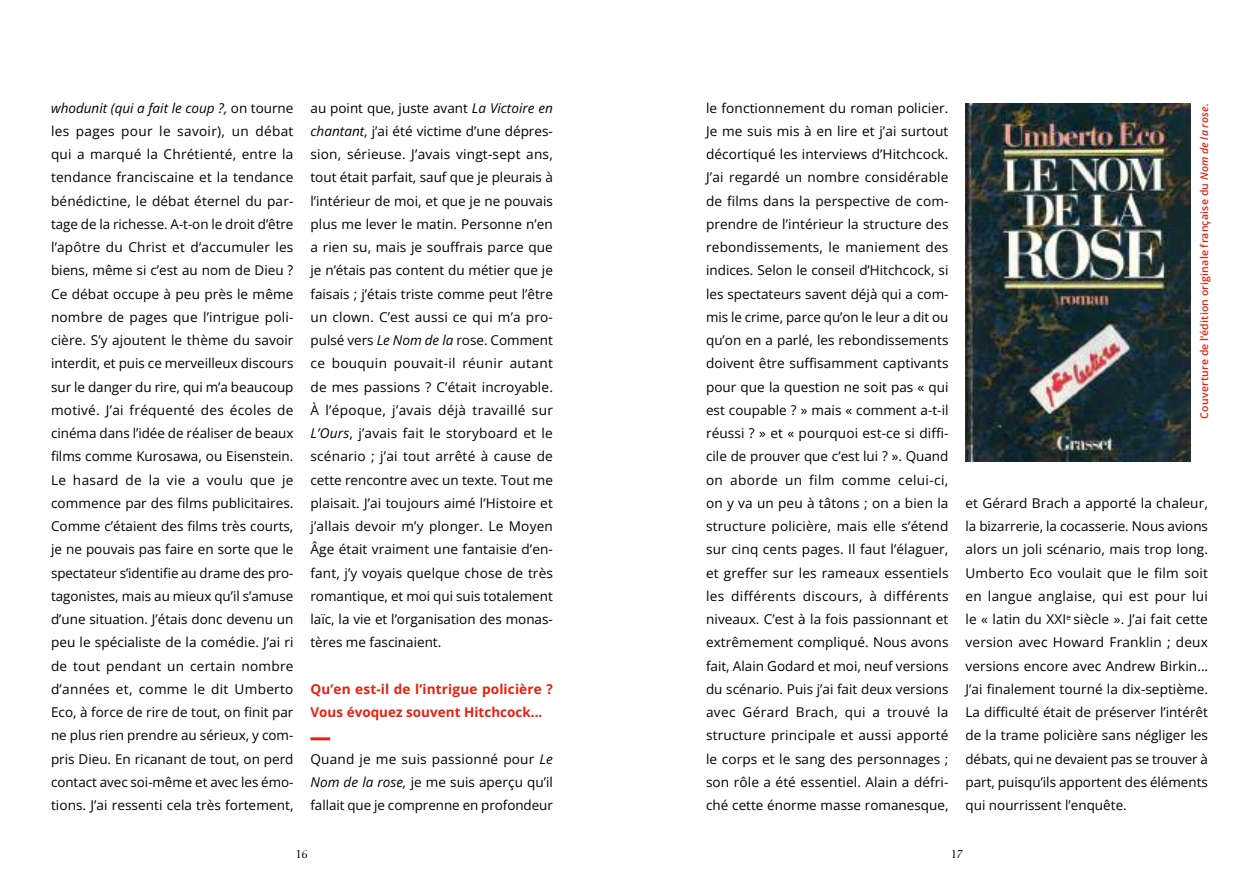
<style>
.page{position:relative;width:1259px;height:893px;background:#fff}
.page>*{position:absolute;margin:0;border:0;box-sizing:border-box;transform-origin:0 0}
.t1{font:13.5px/23.2px "Open Sans";color:#000;text-align:justify}
.t2{font:700 13.5px/23.2px "Open Sans";color:#e42212}
.t3{font:12px "Cochin";color:#000}
.t4{font:600 10.5px "Open Sans";letter-spacing:.02em;color:#e42212}
.s1{font-style:italic}
</style>
<div class="page">
<hr style="left:310px;top:737px;width:20px;height:3px;background:#e42212">
<img style="left:965px;top:104px;width:225px;height:357px">
<p class="t1" style="left:51px;top:96px;width:244px"><span class="s1">whodunit (qui a fait le coup ?,</span> on tourne les pages pour le savoir), un débat qui a marqué la Chrétienté, entre la tendance franciscaine et la tendance bénédictine, le débat éternel du par&shy;tage de la richesse. A-t-on le droit d’être l’apôtre du Christ et d’accumuler les biens, même si c’est au nom de Dieu ?<br>Ce débat occupe à peu près le même nombre de pages que l’intrigue poli&shy;cière. S’y ajoutent le thème du savoir interdit, et puis ce merveilleux discours sur le danger du rire, qui m’a beaucoup motivé. J’ai fréquenté des écoles de cinéma dans l’idée de réaliser de beaux films comme Kurosawa, ou Eisenstein.<br>Le hasard de la vie a voulu que je commence par des films publicitaires.<br>Comme c’étaient des films très courts, je ne pouvais pas faire en sorte que le spectateur s’identifie au drame des pro&shy;tagonistes, mais au mieux qu’il s’amuse d’une situation. J’étais donc devenu un peu le spécialiste de la comédie. J’ai ri de tout pendant un certain nombre d’années et, comme le dit Umberto Eco, à force de rire de tout, on finit par ne plus rien prendre au sérieux, y com&shy;pris Dieu. En ricanant de tout, on perd contact avec soi-même et avec les émo&shy;tions. J’ai ressenti cela très fortement,</p>
<p class="t1" style="left:310px;top:96px;width:244px">au point que, juste avant <span class="s1">La Victoire en chantant</span>, j’ai été victime d’une dépres&shy;sion, sérieuse. J’avais vingt-sept ans, tout était parfait, sauf que je pleurais à l’intérieur de moi, et que je ne pouvais plus me lever le matin. Personne n’en a rien su, mais je souffrais parce que je n’étais pas content du métier que je faisais ; j’étais triste comme peut l’être un clown. C’est aussi ce qui m’a pro&shy;pulsé vers <span class="s1">Le Nom de la</span> rose. Comment ce bouquin pouvait-il réunir autant de mes passions ? C’était incroyable.<br>À l’époque, j’avais déjà travaillé sur <span class="s1">L’Ours</span>, j’avais fait le storyboard et le scénario ; j’ai tout arrêté à cause de cette rencontre avec un texte. Tout me plaisait. J’ai toujours aimé l’Histoire et j’allais devoir m’y plonger. Le Moyen Âge était vraiment une fantaisie d’en&shy;fant, j’y voyais quelque chose de très romantique, et moi qui suis totalement laïc, la vie et l’organisation des monas&shy;tères me fascinaient.</p>
<p class="t2" style="left:310px;top:677px;width:244px">Qu’en est-il de l’intrigue policière ?<br>Vous évoquez souvent Hitchcock...</p>
<p class="t1" style="left:310px;top:747px;width:244px">Quand je me suis passionné pour <span class="s1">Le Nom de la rose,</span> je me suis aperçu qu’il fallait que je comprenne en profondeur</p>
<p class="t1" style="left:706px;top:96px;width:244px">le fonctionnement du roman policier.<br>Je me suis mis à en lire et j’ai surtout décortiqué les interviews d’Hitchcock.<br>J’ai regardé un nombre considérable de films dans la perspective de com&shy;prendre de l’intérieur la structure des rebondissements, le maniement des indices. Selon le conseil d’Hitchcock, si les spectateurs savent déjà qui a com&shy;mis le crime, parce qu’on le leur a dit ou qu’on en a parlé, les rebondissements doivent être suffisamment captivants pour que la question ne soit pas « qui est coupable ? » mais « comment a-t-il réussi ? » et « pourquoi est-ce si diffi&shy;cile de prouver que c’est lui ? ». Quand on aborde un film comme celui-ci, on y va un peu à tâtons ; on a bien la structure policière, mais elle s’étend sur cinq cents pages. Il faut l’élaguer, et greffer sur les rameaux essentiels les différents discours, à différents niveaux. C’est à la fois passionnant et extrêmement compliqué. Nous avons fait, Alain Godard et moi, neuf versions du scénario. Puis j’ai fait deux versions avec Gérard Brach, qui a trouvé la structure principale et aussi apporté le corps et le sang des personnages ; son rôle a été essentiel. Alain a défri&shy;ché cette énorme masse romanesque,</p>
<p class="t4" style="left:1197px;top:419px;width:317px;rotate:-90deg">Couverture de l’édition originale française du <span class="s1">Nom de la rose.</span></p>
<p class="t1" style="left:965px;top:491px;width:244px">et Gérard Brach a apporté la chaleur, la bizarrerie, la cocasserie. Nous avions alors un joli scénario, mais trop long.<br>Umberto Eco voulait que le film soit en langue anglaise, qui est pour lui le « latin du XXI<sup>e</sup> siècle ». J’ai fait cette version avec Howard Franklin ; deux versions encore avec Andrew Birkin… J’ai finalement tourné la dix-septième.<br>La difficulté était de préserver l’intérêt de la trame policière sans négliger les débats, qui ne devaient pas se trouver à part, puisqu’ils apportent des éléments qui nourrissent l’enquête.</p>
<p class="t3" style="left:296px;top:846px;width:13px">16</p>
<p class="t3" style="left:951px;top:846px;width:13px">17</p>
</div>
